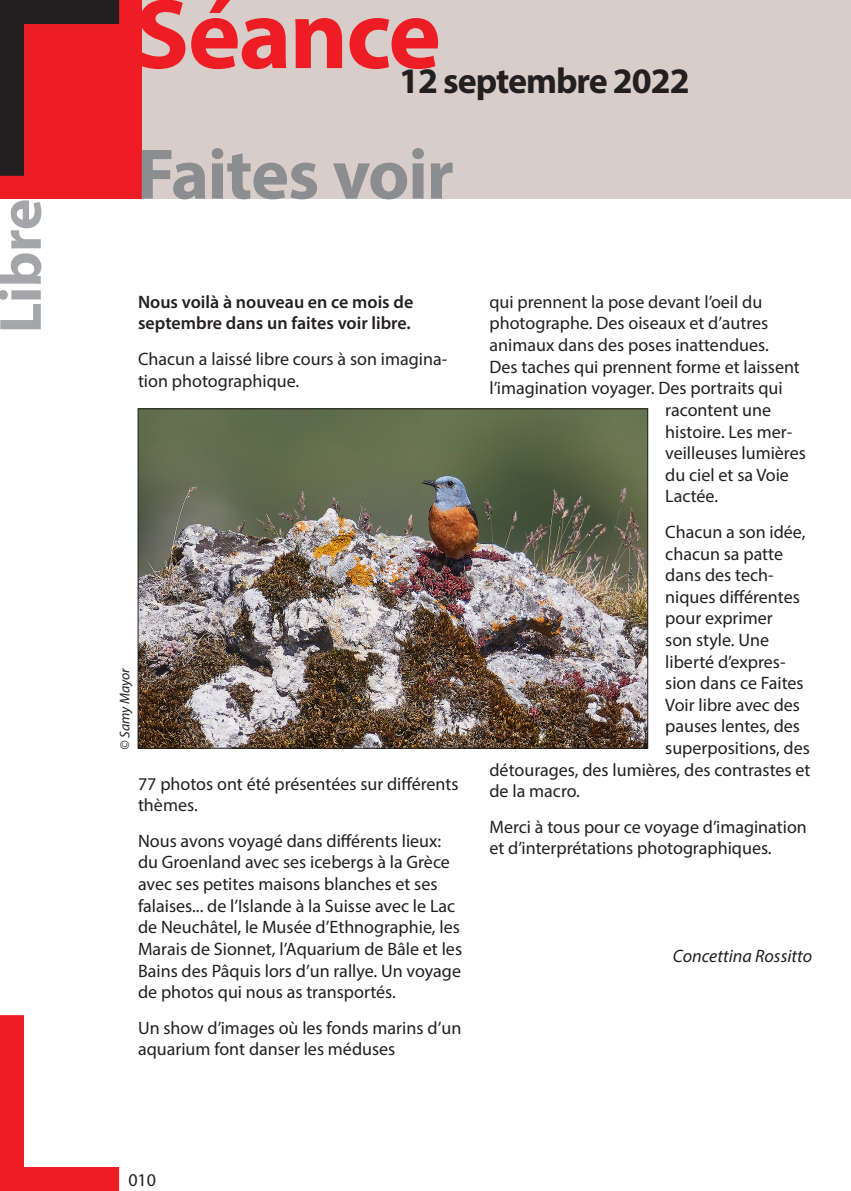
<style>
.page{position:relative;width:851px;height:1191px;background:#fff}
.page>*{position:absolute;margin:0;border:0;box-sizing:border-box;transform-origin:0 0}
.t1{font:700 100px "Myriad Pro";letter-spacing:-.02em;color:#ee1d23}
.t2{font:700 72px "Myriad Pro";letter-spacing:-.02em;color:#8b8d90}
.t3{font:700 60px "Myriad Pro";letter-spacing:-.01em;color:#a5a6aa}
.t4{font:700 36px "Myriad Pro";letter-spacing:-.03em;color:#231f20}
.t5{font:18px/21.6px "Myriad Pro";color:#231f20}
.t6{font:600 18px "Myriad Pro";color:#231f20}
.t7{font:italic 18px "Myriad Pro";color:#231f20}
.t8{font:italic 14px "Myriad Pro";color:#231f20}
</style>
<div class="page">
<div style="left:0;top:0;width:850px;height:198px;background:#d8cdc8"></div>
<svg style="left:0;top:1015px;width:120px;height:176px"></svg>
<svg style="left:0;top:0;width:143px;height:199px;background:#bf1e23"></svg>
<img style="left:139px;top:410px;width:507px;height:336px">
<p class="t3" style="left:-19px;top:333px;width:136px;rotate:-90deg">Libre</p>
<p class="t1" style="left:135px;top:-31px;width:307px">Séance</p>
<p class="t4" style="left:399px;top:58px;width:292px">12 septembre 2022</p>
<p class="t2" style="left:137px;top:127px;width:318px">Faites voir</p>
<p class="t6" style="left:138px;top:290px;width:277px">Nous voilà à nouveau en ce mois de</p>
<p class="t6" style="left:138px;top:312px;width:274px">septembre dans un faites voir libre.</p>
<p class="t5" style="left:138px;top:348px;width:311px">Chacun a laissé libre cours à son imagina&shy;tion photographique.</p>
<p class="t8" style="left:116px;top:750px;width:84px;rotate:-90deg">© Samy Mayor</p>
<p class="t5" style="left:138px;top:772px;width:322px">77 photos ont été présentées sur différents thèmes.</p>
<p class="t5" style="left:138px;top:829px;width:325px">Nous avons voyagé dans différents lieux: du Groenland avec ses icebergs à la Grèce avec ses petites maisons blanches et ses falaises... de l’Islande à la Suisse avec le Lac de Neuchâtel, le Musée d’Ethnographie, les Marais de Sionnet, l’Aquarium de Bâle et les Bains des Pâquis lors d’un rallye. Un voyage de photos qui nous as transportés.</p>
<p class="t5" style="left:138px;top:1016px;width:325px">Un show d’images où les fonds marins d’un aquarium font danser les méduses</p>
<p class="t5" style="left:489px;top:291px;width:274px">qui prennent la pose devant l’oeil du</p>
<p class="t5" style="left:489px;top:312px;width:280px">photographe. Des oiseaux et d’autres</p>
<p class="t5" style="left:489px;top:334px;width:281px">animaux dans des poses inattendues.</p>
<p class="t5" style="left:489px;top:355px;width:312px">Des taches qui prennent forme et laissent</p>
<p class="t5" style="left:489px;top:377px;width:295px">l’imagination voyager. Des portraits qui</p>
<p class="t5" style="left:665px;top:399px;width:107px">racontent une</p>
<p class="t5" style="left:665px;top:420px;width:128px">histoire. Les mer-</p>
<p class="t5" style="left:665px;top:442px;width:142px">veilleuses lumières</p>
<p class="t5" style="left:665px;top:463px;width:125px">du ciel et sa Voie</p>
<p class="t5" style="left:665px;top:485px;width:54px">Lactée.</p>
<p class="t5" style="left:665px;top:521px;width:142px">Chacun a son idée,</p>
<p class="t5" style="left:665px;top:542px;width:119px">chacun sa patte</p>
<p class="t5" style="left:665px;top:564px;width:110px">dans des tech-</p>
<p class="t5" style="left:665px;top:585px;width:136px">niques différentes</p>
<p class="t5" style="left:665px;top:607px;width:109px">pour exprimer</p>
<p class="t5" style="left:665px;top:629px;width:105px">son style. Une</p>
<p class="t5" style="left:665px;top:650px;width:122px">liberté d’expres-</p>
<p class="t5" style="left:665px;top:672px;width:140px">sion dans ce Faites</p>
<p class="t5" style="left:665px;top:693px;width:136px">Voir libre avec des</p>
<p class="t5" style="left:665px;top:715px;width:136px">pauses lentes, des</p>
<p class="t5" style="left:665px;top:737px;width:146px">superpositions, des</p>
<p class="t5" style="left:489px;top:758px;width:322px">détourages, des lumières, des contrastes et</p>
<p class="t5" style="left:489px;top:780px;width:92px">de la macro.</p>
<p class="t5" style="left:489px;top:815px;width:319px">Merci à tous pour ce voyage d’imagination et d’interprétations photographiques.</p>
<p class="t7" style="left:672px;top:945px;width:141px">Concettina Rossitto</p>
<p class="t5" style="left:128px;top:1169px;width:29px">010</p>
</div>
